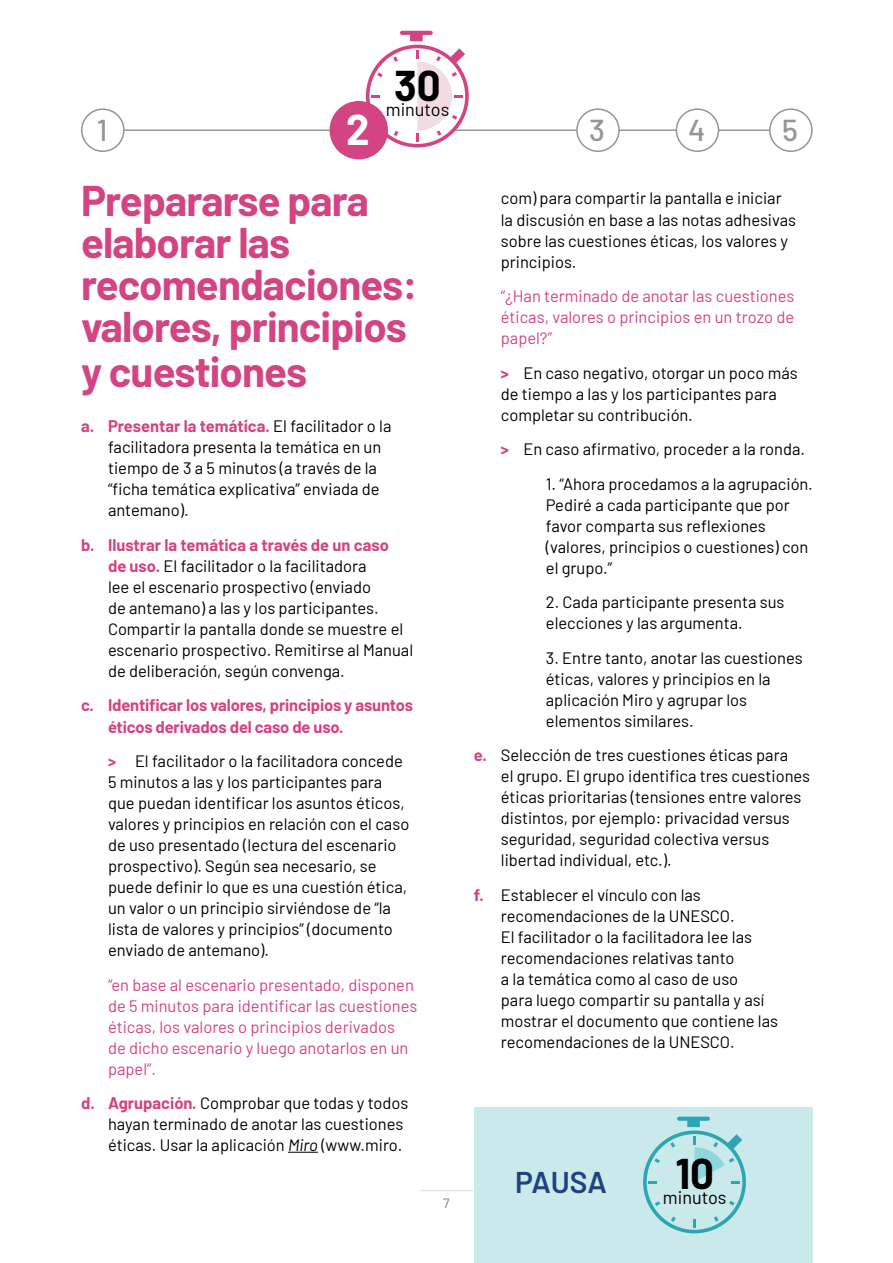
<style>
.page{position:relative;width:893px;height:1263px;background:#fff}
.page>*{position:absolute;margin:0;border:0;box-sizing:border-box;transform-origin:0 0}
.t1{font:700 42px/42.8px "Barlow";letter-spacing:-.02em;color:#d34482}
.t2{font:700 42px "Barlow";color:#000}
.t3{font:700 42px "Barlow";color:#fff}
.t4{font:500 30.3px "Barlow";color:#939598}
.t5{font:600 30px "Barlow";letter-spacing:-.005em;color:#1e427d}
.t6{font:18px "Barlow";color:#000}
.t7{font:16.5px/21px "Barlow";color:#000}
.t8{font:16.5px/21px "Barlow";color:#d34482}
.t9{font:700 16.5px/21px "Barlow";letter-spacing:-.01em;color:#d34482}
.t10{font:13.5px "Barlow";color:#808285}
.s1{font-weight:700;color:#d34482}
.s2{font-style:italic}
</style>
<div class="page">
<hr style="left:454px;top:129px;width:337px;height:2px;background:#939598">
<div style="left:410px;top:32px;width:13px;height:9px;background:#d34482"></div>
<hr style="left:402px;top:31px;width:29px;height:4px;background:#d34482">
<svg style="left:366px;top:45px;width:103px;height:103px"></svg>
<hr style="left:288px;top:1152px;width:30px;height:1px;background:#000">
<hr style="left:125px;top:129px;width:205px;height:2px;background:#939598">
<div style="left:81px;top:108px;width:44px;height:44px;border:2px solid #939598;border-radius:50%"></div>
<div style="left:577px;top:109px;width:42px;height:42px;background:#fff;border-radius:50%"></div>
<div style="left:576px;top:108px;width:44px;height:44px;border:2px solid #939598;border-radius:50%"></div>
<div style="left:676px;top:109px;width:42px;height:42px;background:#fff;border-radius:50%"></div>
<div style="left:676px;top:108px;width:43px;height:44px;border:2px solid #939598;border-radius:50%"></div>
<div style="left:770px;top:109px;width:42px;height:42px;background:#fff;border-radius:50%"></div>
<div style="left:769px;top:108px;width:44px;height:44px;border:2px solid #939598;border-radius:50%"></div>
<div style="left:330px;top:101px;width:58px;height:58px;background:#d34482;border-radius:50%"></div>
<div style="left:474px;top:1107px;width:338px;height:156px;background:#c9e9ea"></div>
<div style="left:687px;top:1118px;width:13px;height:9px;background:#2da6b1"></div>
<div style="left:679px;top:1116px;width:29px;height:5px;background:#2da6b1"></div>
<svg style="left:643px;top:1130px;width:103px;height:103px"></svg>
<hr style="left:419px;top:1190px;width:54px;height:1px;background:#dcddde">
<h1 class="t2" style="left:394px;top:55px;width:48px">30</h1>
<p class="t6" style="left:386px;top:97px;width:65px">minutos</p>
<h2 class="t4" style="left:97px;top:108px;width:12px">1</h2>
<h1 class="t3" style="left:346px;top:99px;width:25px">2</h1>
<h2 class="t4" style="left:589px;top:108px;width:17px">3</h2>
<h2 class="t4" style="left:688px;top:108px;width:19px">4</h2>
<h2 class="t4" style="left:782px;top:108px;width:17px">5</h2>
<h1 class="t1" style="left:81px;top:177px;width:338px">Prepararse para elaborar las recomendaciones: valores, principios y cuestiones</h1>
<p class="t7" style="left:108px;top:415px;width:285px;text-indent:-27px"><span class="s1">a. Presentar la temática.</span> El facilitador o la facilitadora presenta la temática en un tiempo de 3 a 5 minutos (a través de la “ficha temática explicativa” enviada de antemano).</p>
<p class="t7" style="left:108px;top:533px;width:307px;text-indent:-27px"><span class="s1">b. Ilustrar la temática a través de un caso<br>de uso.</span> El facilitador o la facilitadora<br>lee el escenario prospectivo (enviado<br>de antemano) a las y los participantes.<br>Compartir la pantalla donde se muestre el escenario prospectivo. Remitirse al Manual de deliberación, según convenga.</p>
<p class="t9" style="left:108px;top:694px;width:307px;text-indent:-27px">c. Identificar los valores, principios y asuntos éticos derivados del caso de uso.</p>
<p class="t7" style="left:108px;top:749px;width:303px"><span class="s1">&gt;</span> El facilitador o la facilitadora concede 5 minutos a las y los participantes para que puedan identificar los asuntos éticos, valores y principios en relación con el caso de uso presentado (lectura del escenario prospectivo). Según sea necesario, se puede definir lo que es una cuestión ética, un valor o un principio sirviéndose de “la lista de valores y principios” (documento enviado de antemano).</p>
<p class="t8" style="left:108px;top:973px;width:311px">“en base al escenario presentado, disponen de 5 minutos para identificar las cuestiones éticas, los valores o principios derivados<br>de dicho escenario y luego anotarlos en un papel”.</p>
<p class="t7" style="left:108px;top:1091px;width:302px;text-indent:-27px"><span class="s1">d. Agrupación.</span> Comprobar que todas y todos hayan terminado de anotar las cuestiones éticas. Usar la aplicación <span class="s2">Miro</span> (www.miro.</p>
<p class="t7" style="left:501px;top:187px;width:297px">com) para compartir la pantalla e iniciar la discusión en base a las notas adhesivas sobre las cuestiones éticas, los valores y principios.</p>
<p class="t8" style="left:501px;top:284px;width:295px;text-align:justify">“¿Han terminado de anotar las cuestiones éticas, valores o principios en un trozo de papel?”</p>
<p class="t7" style="left:501px;top:361px;width:298px"><span class="s1">&gt;</span> En caso negativo, otorgar un poco más de tiempo a las y los participantes para completar su contribución.</p>
<p class="t7" style="left:501px;top:437px;width:306px"><span class="s1">&gt;</span> En caso afirmativo, proceder a la ronda.</p>
<p class="t7" style="left:546px;top:472px;width:268px">1. “Ahora procedamos a la agrupación.<br>Pediré a cada participante que por favor comparta sus reflexiones (valores, principios o cuestiones) con el grupo.”</p>
<p class="t7" style="left:546px;top:590px;width:240px">2. Cada participante presenta sus elecciones y las argumenta.</p>
<p class="t7" style="left:546px;top:646px;width:258px">3. Entre tanto, anotar las cuestiones éticas, valores y principios en la aplicación Miro y agrupar los elementos similares.</p>
<p class="t7" style="left:501px;top:743px;width:311px;text-indent:-27px"><span class="s1">e.</span> Selección de tres cuestiones éticas para<br>el grupo. El grupo identifica tres cuestiones éticas prioritarias (tensiones entre valores distintos, por ejemplo: privacidad versus seguridad, seguridad colectiva versus libertad individual, etc.).</p>
<p class="t7" style="left:501px;top:883px;width:279px;text-indent:-27px"><span class="s1">f.</span> Establecer el vínculo con las recomendaciones de la UNESCO.<br>El facilitador o la facilitadora lee las recomendaciones relativas tanto<br>a la temática como al caso de uso<br>para luego compartir su pantalla y así mostrar el documento que contiene las recomendaciones de la UNESCO.</p>
<h1 class="t2" style="left:675px;top:1142px;width:40px">10</h1>
<h3 class="t5" style="left:515px;top:1160px;width:93px">PAUSA</h3>
<p class="t10" style="left:443px;top:1193px;width:8px">7</p>
<p class="t6" style="left:663px;top:1184px;width:65px">minutos</p>
</div>
